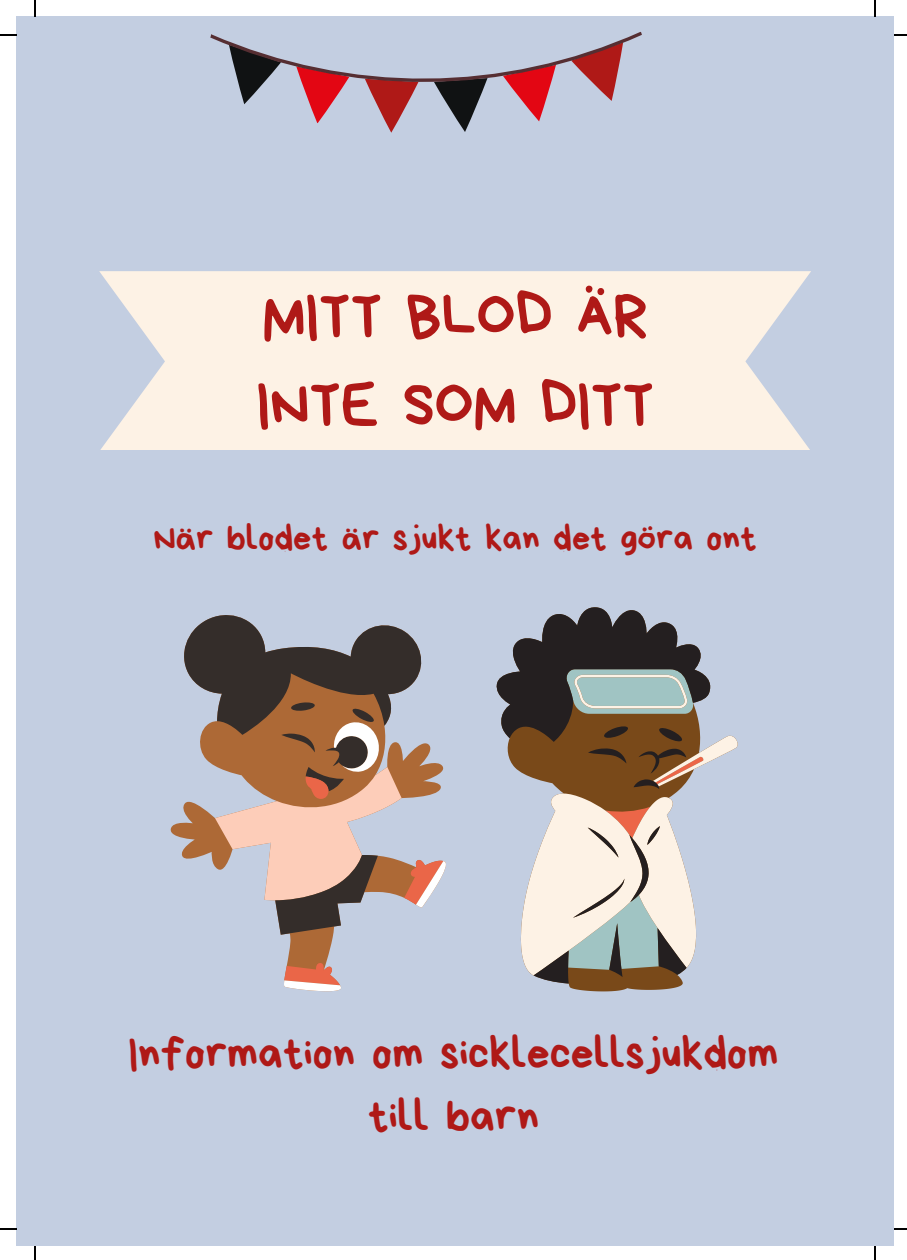
<style>
.page{position:relative;width:907px;height:1260px;background:#fff}
.page>*{position:absolute;margin:0;border:0;box-sizing:border-box;transform-origin:0 0}
.t1{font:63.8px/88.6px "Bryndan Write";color:#af1917}
.t2{font:45.4px/63px "Bryndan Write";color:#af1917;text-align:center}
.t3{font:36px "Bryndan Write";color:#af1917}
</style>
<div class="page">
<div style="left:17px;top:17px;width:876px;height:1228px;background:#c3cee1"></div>
<svg style="left:99px;top:271px;width:712px;height:179px;background:#f7eee4"></svg>
<svg style="left:210px;top:31px;width:432px;height:102px"></svg>
<svg style="left:178px;top:615px;width:244px;height:252px"></svg>
<svg style="left:215px;top:720px;width:231px;height:270px"></svg>
<svg style="left:563px;top:983px;width:120px;height:8px"></svg>
<svg style="left:715px;top:735px;width:23px;height:24px"></svg>
<svg style="left:496px;top:607px;width:219px;height:376px"></svg>
<svg style="left:35px;top:0;width:1px;height:17px"></svg>
<svg style="left:0;top:35px;width:17px;height:1px"></svg>
<svg style="left:874px;top:0;width:1px;height:17px"></svg>
<svg style="left:893px;top:35px;width:14px;height:1px"></svg>
<svg style="left:35px;top:1245px;width:1px;height:14px"></svg>
<svg style="left:874px;top:1245px;width:1px;height:14px"></svg>
<p class="t1" style="left:256px;top:271px;width:399px">MITT BLOD ÄR<br>INTE SOM DITT</p>
<p class="t3" style="left:153px;top:520px;width:605px">När blodet är sjukt kan det göra ont</p>
<p class="t2" style="left:128px;top:1021px;width:651px">Information om sicklecellsjukdom till barn</p>
</div>
